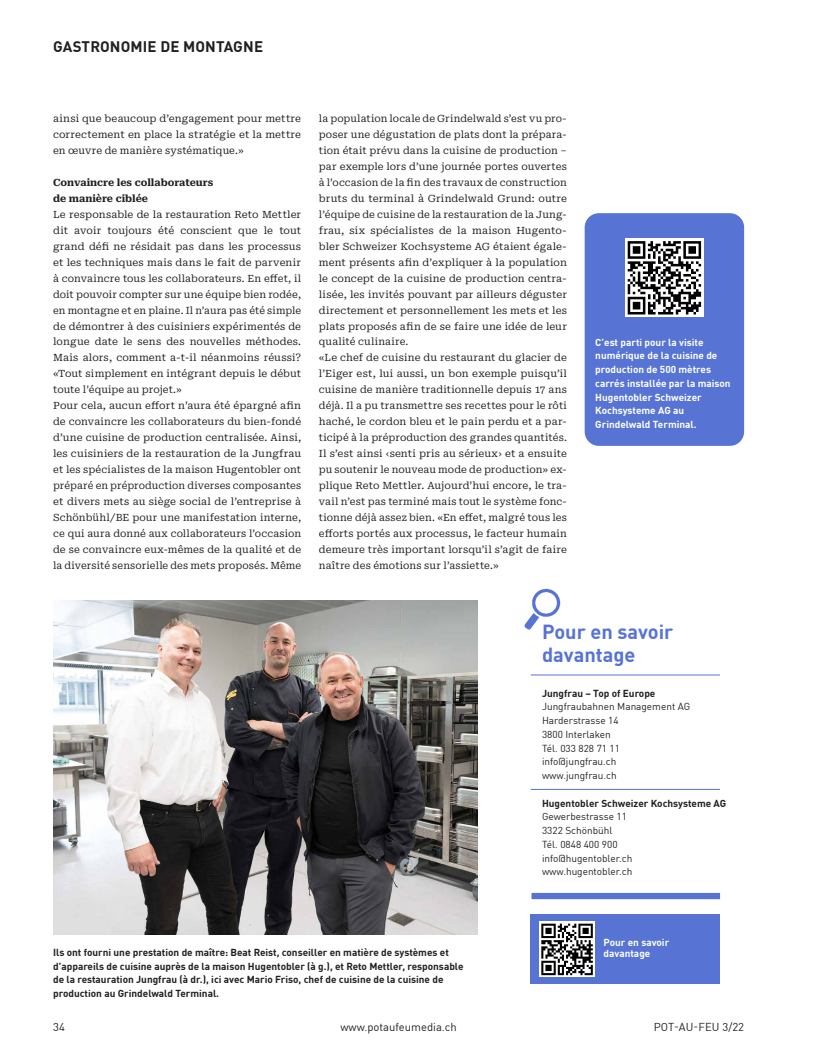
<style>
.page{position:relative;width:815px;height:1063px;background:#fff}
.page>*{position:absolute;margin:0;border:0;box-sizing:border-box;transform-origin:0 0}
.t1{font:700 20px/22.5px "DINOT";color:#5773d4}
.t2{font:700 15px "DINOT";letter-spacing:.01em;color:#231f20}
.t3{font:11.25px "DINOT";color:#231f20}
.t4{font:10px/16px "Roboto Serif";letter-spacing:.01em;color:#231f20}
.t5{font:700 10px/13.8px "DINOT";color:#231f20}
.t6{font:10px/13.8px "DINOT";color:#231f20}
.t7{font:700 10px/13.8px "DINOT";color:#fff}
.t8{font:700 10px/16px "Roboto Serif";color:#231f20}
</style>
<div class="page">
<img style="left:525px;top:588px;width:36px;height:42px">
<hr style="left:531px;top:789px;width:189px;height:1px;background:#5773d4">
<hr style="left:531px;top:675px;width:189px;height:1px;background:#5773d4">
<div style="left:531px;top:893px;width:189px;height:6px;background:#5773d4"></div>
<div style="left:531px;top:914px;width:189px;height:69px;background:#5773d4"></div>
<div style="left:585px;top:213px;width:159px;height:233px;background:#5773d4;border-radius:14px"></div>
<svg style="left:625px;top:239px;width:79px;height:78px"></svg>
<svg style="left:628px;top:241px;width:73px;height:74px;background:#7e7e7e"></svg>
<div style="left:539px;top:922px;width:56px;height:55px;background:linear-gradient(to bottom,#fff,#fff)"></div>
<svg style="left:541px;top:924px;width:52px;height:51px;background:#797979"></svg>
<img style="left:53px;top:601px;width:424px;height:334px">
<h2 class="t2" style="left:53px;top:35px;width:211px">GASTRONOMIE DE MONTAGNE</h2>
<p class="t4" style="left:53px;top:110px;width:250px;text-align:justify">ainsi que beaucoup d’engagement pour mettre correctement en place la stratégie et la mettre en œuvre de manière systématique.»</p>
<p class="t8" style="left:53px;top:174px;width:162px">Convaincre les collaborateurs de manière ciblée</p>
<p class="t4" style="left:53px;top:206px;width:250px">Le responsable de la restauration Reto Mettler dit avoir toujours été conscient que le tout grand défi ne résidait pas dans les processus et les techniques mais dans le fait de parvenir à convaincre tous les collaborateurs. En effet, il doit pouvoir compter sur une équipe bien rodée, en montagne et en plaine. Il n’aura pas été simple de démontrer à des cuisiniers expérimentés de longue date le sens des nouvelles méthodes.<br>Mais alors, comment a-t-il néanmoins réussi? «Tout simplement en intégrant depuis le début toute l’équipe au projet.»<br>Pour cela, aucun effort n’aura été épargné afin de convaincre les collaborateurs du bien-fondé d’une cuisine de production centralisée. Ainsi, les cuisiniers de la restauration de la Jungfrau et les spécialistes de la maison Hugentobler ont préparé en préproduction diverses composantes et divers mets au siège social de l’entreprise à Schönbühl/BE pour une manifestation interne, ce qui aura donné aux collaborateurs l’occasion de se convaincre eux-mêmes de la qualité et de la diversité sensorielle des mets proposés. Même</p>
<p class="t4" style="left:319px;top:110px;width:250px">la population locale de Grindelwald s’est vu pro&shy;poser une dégustation de plats dont la prépara&shy;tion était prévu dans la cuisine de production – par exemple lors d’une journée portes ouvertes à l’occasion de la fin des travaux de construction bruts du terminal à Grindelwald Grund: outre l’équipe de cuisine de la restauration de la Jung&shy;frau, six spécialistes de la maison Hugento&shy;bler Schweizer Kochsysteme AG étaient égale&shy;ment présents afin d’expliquer à la population le concept de la cuisine de production centra&shy;lisée, les invités pouvant par ailleurs déguster directement et personnellement les mets et les plats proposés afin de se faire une idée de leur qualité culinaire.<br>«Le chef de cuisine du restaurant du glacier de l’Eiger est, lui aussi, un bon exemple puisqu’il cuisine de manière traditionnelle depuis 17 ans déjà. Il a pu transmettre ses recettes pour le rôti haché, le cordon bleu et le pain perdu et a par&shy;ticipé à la préproduction des grandes quantités.<br>Il s’est ainsi ‹senti pris au sérieux› et a ensuite pu soutenir le nouveau mode de production» ex&shy;plique Reto Mettler. Aujourd’hui encore, le tra&shy;vail n’est pas terminé mais tout le système fonc&shy;tionne déjà assez bien. «En effet, malgré tous les efforts portés aux processus, le facteur humain demeure très important lorsqu’il s’agit de faire naître des émotions sur l’assiette.»</p>
<p class="t7" style="left:595px;top:334px;width:137px">C’est parti pour la visite numérique de la cuisine de production de 500 mètres carrés installée par la maison<br>Hugentobler Schweizer<br>Kochsysteme AG au<br>Grindelwald Terminal.</p>
<h1 class="t1" style="left:542px;top:619px;width:133px">Pour en savoir davantage</h1>
<p class="t5" style="left:542px;top:685px;width:115px">Jungfrau – Top of Europe</p>
<p class="t6" style="left:542px;top:699px;width:150px">Jungfraubahnen Management AG<br>Harderstrasse 14<br>3800 Interlaken<br>Tél. 033 828 71 11 info@jungfrau.ch www.jungfrau.ch</p>
<p class="t5" style="left:542px;top:795px;width:186px">Hugentobler Schweizer Kochsysteme AG</p>
<p class="t6" style="left:542px;top:809px;width:92px">Gewerbestrasse 11<br>3322 Schönbühl<br>Tél. 0848 400 900 info@hugentobler.ch www.hugentobler.ch</p>
<p class="t5" style="left:53px;top:944px;width:412px">Ils ont fourni une prestation de maître: Beat Reist, conseiller en matière de systèmes et d’appareils de cuisine auprès de la maison Hugentobler (à g.), et Reto Mettler, responsable de la restauration Jungfrau (à dr.), ici avec Mario Friso, chef de cuisine de la cuisine de production au Grindelwald Terminal.</p>
<p class="t7" style="left:604px;top:935px;width:67px;line-height:11.2px">Pour en savoir davantage</p>
<p class="t3" style="left:53px;top:1018px;width:13px">34</p>
<p class="t3" style="left:340px;top:1018px;width:118px">www.potaufeumedia.ch</p>
<p class="t3" style="left:654px;top:1018px;width:92px">POT-AU-FEU 3/22</p>
</div>
